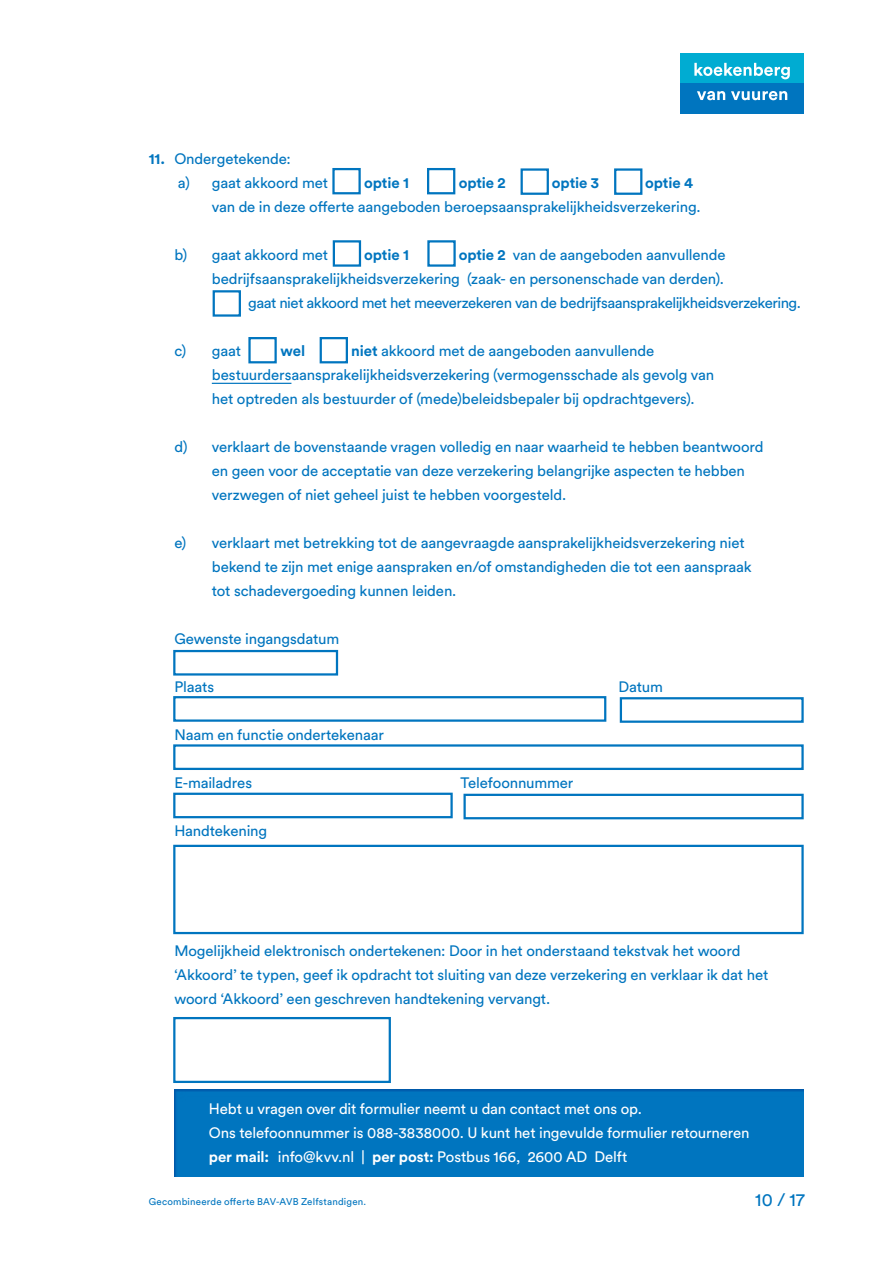
<style>
.page{position:relative;width:893px;height:1263px;background:#fff}
.page>*{position:absolute;margin:0;border:0;box-sizing:border-box;transform-origin:0 0}
.t1{font:18px "Circular Std";color:#0075bf}
.t2{font:15px/24px "Circular Std";letter-spacing:-.01em;color:#0075bf}
.t3{font:15px/24px "Circular Std";letter-spacing:-.01em;color:#fff}
.t4{font:15px "Circular Std";letter-spacing:-.03em;color:#0075bf}
.t5{font:700 15px "Circular Std";letter-spacing:-.01em;color:#0075bf}
.t6{font:9.75px "Circular Std";letter-spacing:.02em;color:#0075bf}
.s1{font-weight:700}
</style>
<div class="page">
<div style="left:162px;top:1078px;width:654px;height:99px;background:#0075bf"></div>
<hr style="left:212px;top:383px;width:79px;height:1px;background:#0075bf">
<div style="left:174px;top:1018px;width:216px;height:64px;background:#fff"></div>
<div style="left:681px;top:53px;width:123px;height:30px;background:#00acd2"></div>
<div style="left:681px;top:83px;width:123px;height:30px;background:#0075bf"></div>
<svg style="left:694px;top:63px;width:96px;height:16px"></svg>
<svg style="left:697px;top:91px;width:28px;height:9px"></svg>
<svg style="left:731px;top:91px;width:56px;height:9px"></svg>
<div style="left:173px;top:696px;width:433px;height:26px;border:2px solid #0075bf"></div>
<div style="left:620px;top:697px;width:184px;height:26px;border:2px solid #0075bf"></div>
<div style="left:173px;top:650px;width:165px;height:25px;border:2px solid #0075bf"></div>
<div style="left:173px;top:744px;width:631px;height:26px;border:2px solid #0075bf"></div>
<div style="left:173px;top:793px;width:280px;height:25px;border:2px solid #0075bf"></div>
<div style="left:463px;top:794px;width:341px;height:25px;border:2px solid #0075bf"></div>
<div style="left:173px;top:1017px;width:218px;height:66px;border:2px solid #0075bf"></div>
<div style="left:173px;top:845px;width:631px;height:89px;border:2px solid #0075bf"></div>
<div style="left:332px;top:168px;width:29px;height:26px;border:2px solid #0075bf"></div>
<div style="left:521px;top:168px;width:28px;height:27px;border:2px solid #0075bf"></div>
<div style="left:333px;top:240px;width:28px;height:27px;border:2px solid #0075bf"></div>
<div style="left:248px;top:337px;width:29px;height:26px;border:2px solid #0075bf"></div>
<div style="left:614px;top:168px;width:28px;height:27px;border:2px solid #0075bf"></div>
<div style="left:427px;top:240px;width:29px;height:27px;border:2px solid #0075bf"></div>
<div style="left:213px;top:290px;width:28px;height:27px;border:2px solid #0075bf"></div>
<div style="left:320px;top:337px;width:28px;height:26px;border:2px solid #0075bf"></div>
<div style="left:427px;top:168px;width:28px;height:26px;border:2px solid #0075bf"></div>
<p class="t2" style="left:178px;top:147px;width:152px;text-indent:-29px"><span class="s1">11.</span> Ondergetekende:<br>a) gaat akkoord met</p>
<p class="t5" style="left:364px;top:173px;width:46px">optie 1</p>
<p class="t5" style="left:459px;top:173px;width:49px">optie 2</p>
<p class="t5" style="left:552px;top:173px;width:49px">optie 3</p>
<p class="t5" style="left:645px;top:173px;width:49px">optie 4</p>
<p class="t2" style="left:212px;top:195px;width:490px">van de in deze offerte aangeboden beroepsaansprakelijkheidsverzekering.</p>
<p class="t2" style="left:174px;top:243px;width:155px">b) gaat akkoord met</p>
<p class="t5" style="left:364px;top:245px;width:46px">optie 1</p>
<p class="t2" style="left:459px;top:243px;width:269px"><span class="s1">optie 2</span> van de aangeboden aanvullende</p>
<p class="t2" style="left:212px;top:267px;width:514px">bedrijfsaansprakelijkheidsverzekering (zaak- en personenschade van derden).</p>
<p class="t4" style="left:248px;top:294px;width:554px">gaat niet akkoord met het meeverzekeren van de bedrijfsaansprakelijkheidsverzekering.</p>
<p class="t2" style="left:174px;top:339px;width:68px">c) gaat</p>
<p class="t5" style="left:281px;top:341px;width:26px">wel</p>
<p class="t2" style="left:212px;top:339px;width:504px;text-indent:139px"><span class="s1">niet</span> akkoord met de aangeboden aanvullende bestuurdersaansprakelijkheidsverzekering (vermogensschade als gevolg van het optreden als bestuurder of (mede)beleidsbepaler bij opdrachtgevers).</p>
<p class="t2" style="left:212px;top:435px;width:553px;text-indent:-37px">d) verklaart de bovenstaande vragen volledig en naar waarheid te hebben beantwoord en geen voor de acceptatie van deze verzekering belangrijke aspecten te hebben verzwegen of niet geheel juist te hebben voorgesteld.</p>
<p class="t2" style="left:212px;top:531px;width:541px;text-indent:-37px">e) verklaart met betrekking tot de aangevraagde aansprakelijkheidsverzekering niet bekend te zijn met enige aanspraken en/of omstandigheden die tot een aanspraak tot schadevergoeding kunnen leiden.</p>
<p class="t2" style="left:174px;top:627px;width:166px">Gewenste ingangsdatum</p>
<p class="t2" style="left:174px;top:675px;width:41px">Plaats</p>
<p class="t2" style="left:618px;top:675px;width:46px">Datum</p>
<p class="t2" style="left:174px;top:723px;width:211px">Naam en functie ondertekenaar</p>
<p class="t2" style="left:174px;top:771px;width:79px">E-mailadres</p>
<p class="t2" style="left:460px;top:771px;width:114px">Telefoonnummer</p>
<p class="t2" style="left:174px;top:819px;width:94px">Handtekening</p>
<p class="t2" style="left:174px;top:939px;width:596px">Mogelijkheid elektronisch ondertekenen: Door in het onderstaand tekstvak het woord ‘Akkoord’ te typen, geef ik opdracht tot sluiting van deze verzekering en verklaar ik dat het woord ‘Akkoord’ een geschreven handtekening vervangt.</p>
<p class="t3" style="left:209px;top:1096px;width:542px">Hebt u vragen over dit formulier neemt u dan contact met ons op.<br>Ons telefoonnummer is 088-3838000. U kunt het ingevulde formulier retourneren <span class="s1">per mail:</span> info@kvv.nl | <span class="s1">per post:</span> Postbus 166, 2600 AD Delft</p>
<p class="t6" style="left:149px;top:1195px;width:219px">Gecombineerde offerte BAV-AVB Zelfstandigen.</p>
<p class="t1" style="left:755px;top:1189px;width:51px">10 / 17</p>
</div>
